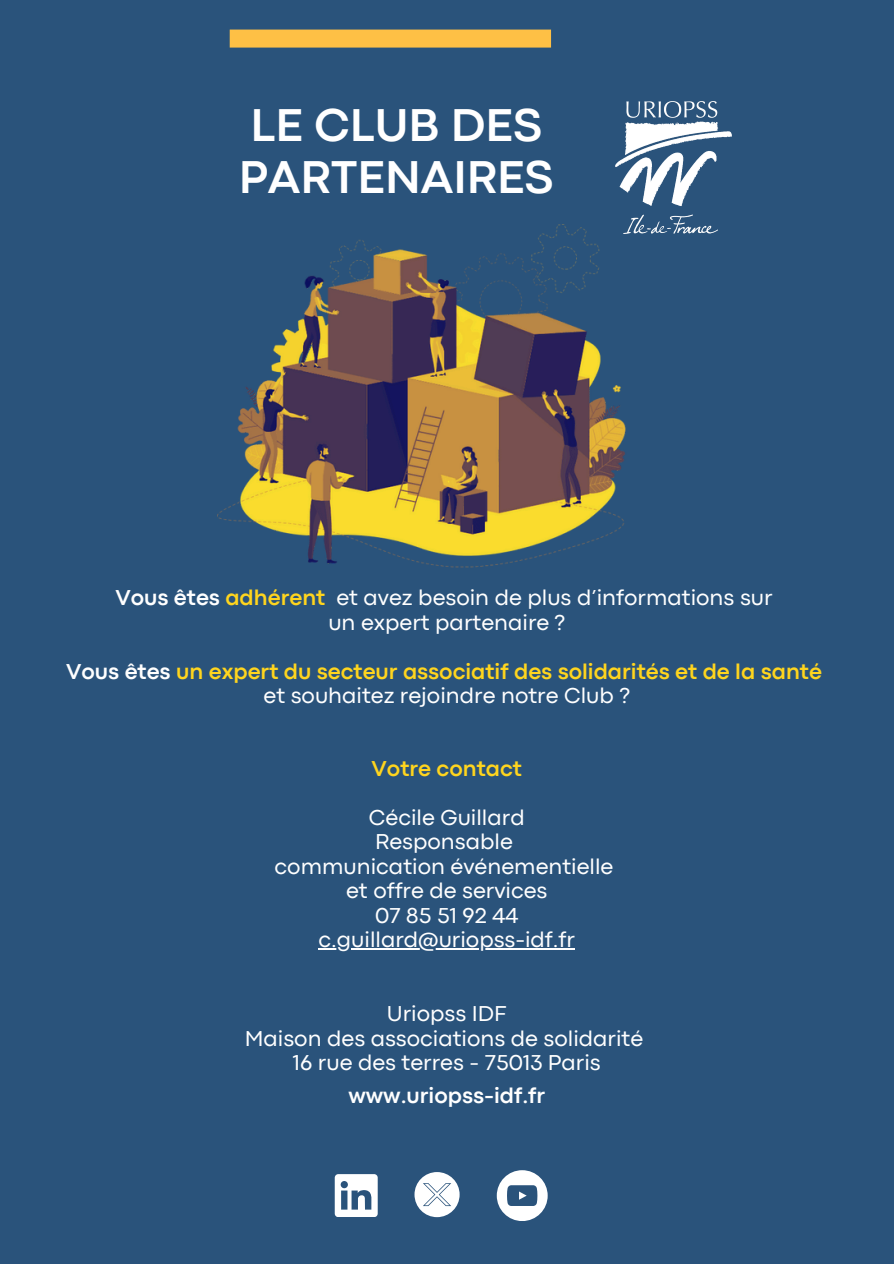
<style>
.page{position:relative;width:894px;height:1264px;background:#fff}
.page>*{position:absolute;margin:0;border:0;box-sizing:border-box;transform-origin:0 0}
.t1{font:700 48px/51.8px "Codec Pro";color:#fff}
.t2{font:22.5px "Codec Pro";color:#fff}
.t3{font:700 22.5px "Codec Pro";color:#ffd51e}
.t4{font:700 22.5px "Codec Pro";color:#fff}
.s1{font-weight:700}
.s2{font-weight:700;color:#ffd51e}
.s3{color:#fff}
</style>
<div class="page">
<div style="left:0;top:0;width:893px;height:1263px;background:#2a537b"></div>
<img style="left:218px;top:225px;width:457px;height:343px">
<hr style="left:318px;top:948px;width:257px;height:2px;background:#fff">
<div style="left:230px;top:30px;width:321px;height:18px;background:#fec045"></div>
<img style="left:615px;top:101px;width:116px;height:132px">
<svg style="left:414px;top:1172px;width:45px;height:44px"></svg>
<svg style="left:334px;top:1174px;width:43px;height:42px"></svg>
<svg style="left:496px;top:1170px;width:51px;height:50px"></svg>
<p class="t1" style="left:239px;top:103px;width:316px">LE CLUB DES<br>PARTENAIRES</p>
<p class="t2" style="left:115px;top:590px;width:658px"><span class="s1">Vous êtes</span> <span class="s2">adhérent</span> et avez besoin de plus d’informations sur</p>
<h1 class="t2" style="left:328px;top:614px;width:238px">un expert partenaire ?</h1>
<p class="t3" style="left:66px;top:663px;width:757px"><span class="s3">Vous êtes</span> un expert du secteur associatif des solidarités et de la santé</p>
<p class="t2" style="left:263px;top:687px;width:368px">et souhaitez rejoindre notre Club ?</p>
<p class="t3" style="left:371px;top:760px;width:152px">Votre contact</p>
<p class="t2" style="left:369px;top:809px;width:157px">Cécile Guillard</p>
<p class="t2" style="left:375px;top:833px;width:139px">Responsable</p>
<p class="t2" style="left:274px;top:858px;width:340px">communication événementielle</p>
<h2 class="t2" style="left:346px;top:882px;width:203px">et offre de services</h2>
<p class="t2" style="left:375px;top:907px;width:145px">07 85 51 92 44</p>
<p class="t2" style="left:318px;top:931px;width:258px">c.guillard@uriopss-idf.fr</p>
<p class="t2" style="left:387px;top:1005px;width:121px">Uriopss IDF</p>
<p class="t2" style="left:245px;top:1030px;width:400px">Maison des associations de solidarité</p>
<p class="t2" style="left:293px;top:1054px;width:309px">16 rue des terres - 75013 Paris</p>
<p class="t4" style="left:348px;top:1087px;width:198px">www.uriopss-idf.fr</p>
</div>
